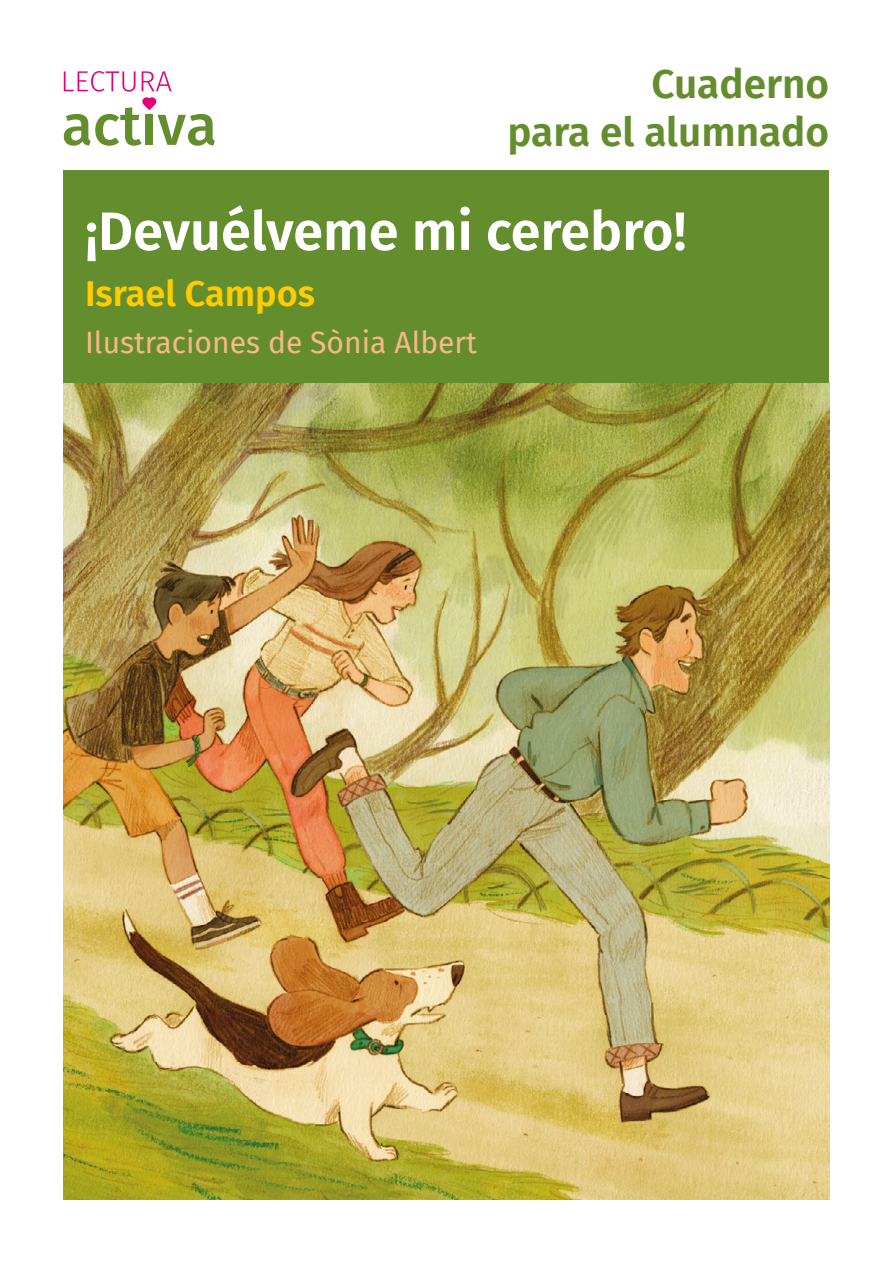
<style>
.page{position:relative;width:893px;height:1263px;background:#fff}
.page>*{position:absolute;margin:0;border:0;box-sizing:border-box;transform-origin:0 0}
.PORT-títol{font:600 54px "Fira Sans";color:#fff}
.Quadern{font:600 40.5px "Fira Sans";color:#648d2e}
.PORT-autor{font:600 36px "Fira Sans";color:#fc0}
.PORT-dibuixos{font:30px "Fira Sans";color:#f8b887}
</style>
<div class="page">
<img style="left:64px;top:383px;width:765px;height:816px">
<svg style="left:64px;top:71px;width:151px;height:75px"></svg>
<div style="left:64px;top:170px;width:765px;height:213px;background:#648d2e"></div>
<p class="Quadern" style="left:652px;top:51px;width:179px">Cuaderno</p>
<p class="Quadern" style="left:508px;top:98px;width:323px">para el alumnado</p>
<p class="PORT-títol" style="left:85px;top:187px;width:603px">¡Devuélveme mi cerebro!</p>
<p class="PORT-autor" style="left:85px;top:264px;width:231px">Israel Campos</p>
<p class="PORT-dibuixos" style="left:85px;top:320px;width:393px">Ilustraciones de Sònia Albert</p>
</div>
